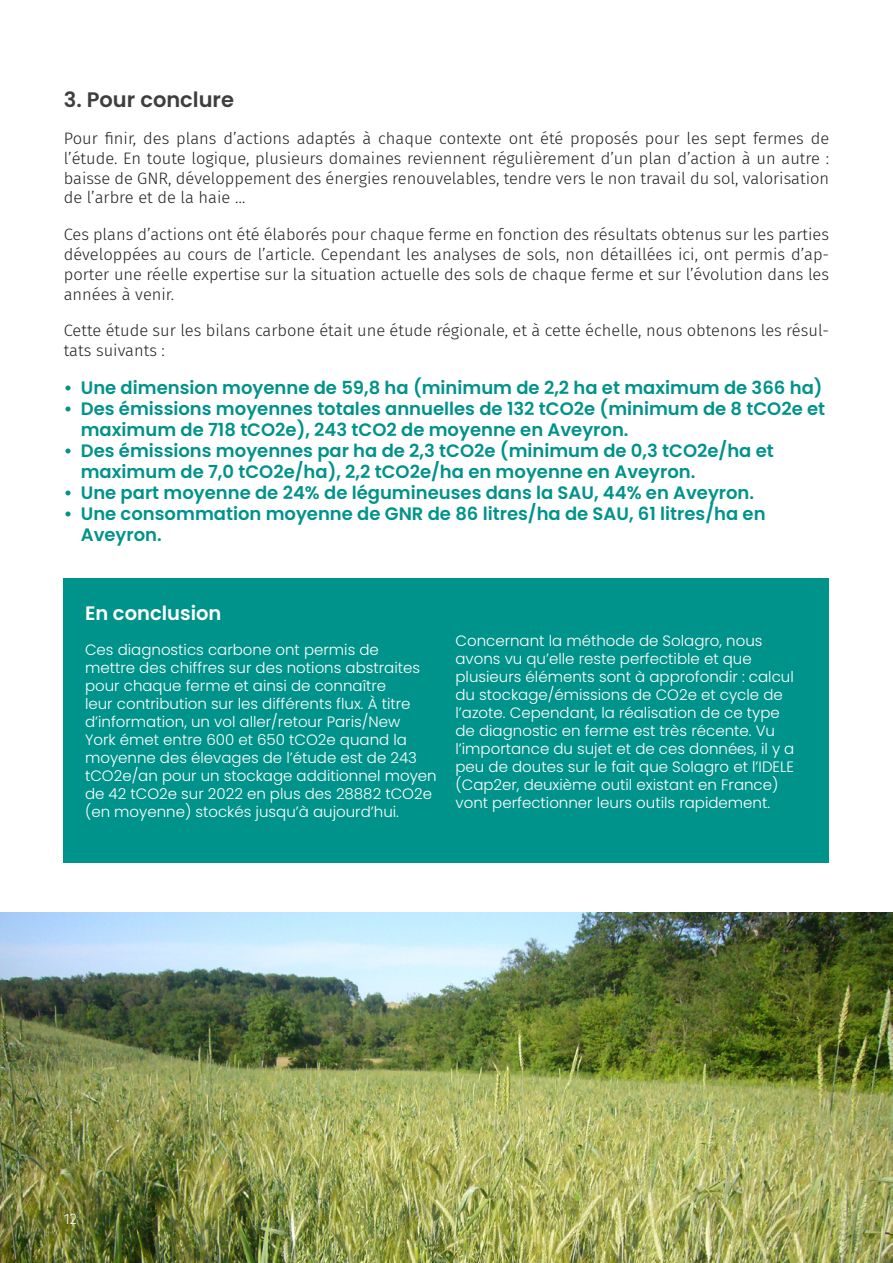
<style>
.page{position:relative;width:893px;height:1263px;background:#fff}
.page>*{position:absolute;margin:0;border:0;box-sizing:border-box;transform-origin:0 0}
.Section{font:600 21px "Poppins";color:#3e3e3f}
.Sous-titre_blanc{font:600 19.5px "Poppins";color:#fff}
.t1{font:600 18px/21px "Poppins";color:#00938b}
.t2{font:300 16.5px/19.8px "Fira Sans";color:#231f20;text-align:justify}
.Paragraphe_Poppins_blanc{font:300 15px/18px "Poppins";color:#fff}
.t3{font:300 15px "Fira Sans";color:#fff}
</style>
<div class="page">
<img style="left:0;top:912px;width:893px;height:351px">
<div style="left:64px;top:578px;width:765px;height:285px;background:#00938b"></div>
<p class="Section" style="left:64px;top:88px;width:172px">3. Pour conclure</p>
<p class="t2" style="left:64px;top:128px;width:767px">Pour finir, des plans d’actions adaptés à chaque contexte ont été proposés pour les sept fermes de l’étude. En toute logique, plusieurs domaines reviennent régulièrement d’un plan d’action à un autre : baisse de GNR, développement des énergies renouvelables, tendre vers le non travail du sol, valorisation de l’arbre et de la haie …</p>
<p class="t2" style="left:64px;top:224px;width:767px">Ces plans d’actions ont été élaborés pour chaque ferme en fonction des résultats obtenus sur les parties développées au cours de l’article. Cependant les analyses de sols, non détaillées ici, ont permis d’ap&shy;porter une réelle expertise sur la situation actuelle des sols de chaque ferme et sur l’évolution dans les années à venir.</p>
<p class="t2" style="left:64px;top:321px;width:767px">Cette étude sur les bilans carbone était une étude régionale, et à cette échelle, nous obtenons les résul&shy;tats suivants :</p>
<p class="t1" style="left:64px;top:377px;width:760px">• Une dimension moyenne de 59,8 ha (minimum de 2,2 ha et maximum de 366 ha)</p>
<p class="t1" style="left:81px;top:398px;width:746px;text-indent:-17px">• Des émissions moyennes totales annuelles de 132 tCO2e (minimum de 8 tCO2e et maximum de 718 tCO2e), 243 tCO2 de moyenne en Aveyron.</p>
<p class="t1" style="left:81px;top:440px;width:695px;text-indent:-17px">• Des émissions moyennes par ha de 2,3 tCO2e (minimum de 0,3 tCO2e/ha et maximum de 7,0 tCO2e/ha), 2,2 tCO2e/ha en moyenne en Aveyron.</p>
<p class="t1" style="left:64px;top:482px;width:692px">• Une part moyenne de 24% de légumineuses dans la SAU, 44% en Aveyron.</p>
<p class="t1" style="left:81px;top:503px;width:686px;text-indent:-17px">• Une consommation moyenne de GNR de 86 litres/ha de SAU, 61 litres/ha en<br>Aveyron.</p>
<p class="Sous-titre_blanc" style="left:85px;top:602px;width:138px">En conclusion</p>
<p class="Paragraphe_Poppins_blanc" style="left:85px;top:641px;width:353px">Ces diagnostics carbone ont permis de<br>mettre des chiffres sur des notions abstraites pour chaque ferme et ainsi de connaître<br>leur contribution sur les différents flux. À titre d’information, un vol aller/retour Paris/New<br>York émet entre 600 et 650 tCO2e quand la moyenne des élevages de l’étude est de 243 tCO2e/an pour un stockage additionnel moyen de 42 tCO2e sur 2022 en plus des 28882 tCO2e (en moyenne) stockés jusqu’à aujourd’hui.</p>
<p class="Paragraphe_Poppins_blanc" style="left:455px;top:632px;width:340px">Concernant la méthode de Solagro, nous avons vu qu’elle reste perfectible et que plusieurs éléments sont à approfondir : calcul du stockage/émissions de CO2e et cycle de l’azote. Cependant, la réalisation de ce type de diagnostic en ferme est très récente. Vu l’importance du sujet et de ces données, il y a peu de doutes sur le fait que Solagro et l’IDELE (Cap2er, deuxième outil existant en France) vont perfectionner leurs outils rapidement.</p>
<p class="t3" style="left:64px;top:1208px;width:15px">12</p>
</div>
